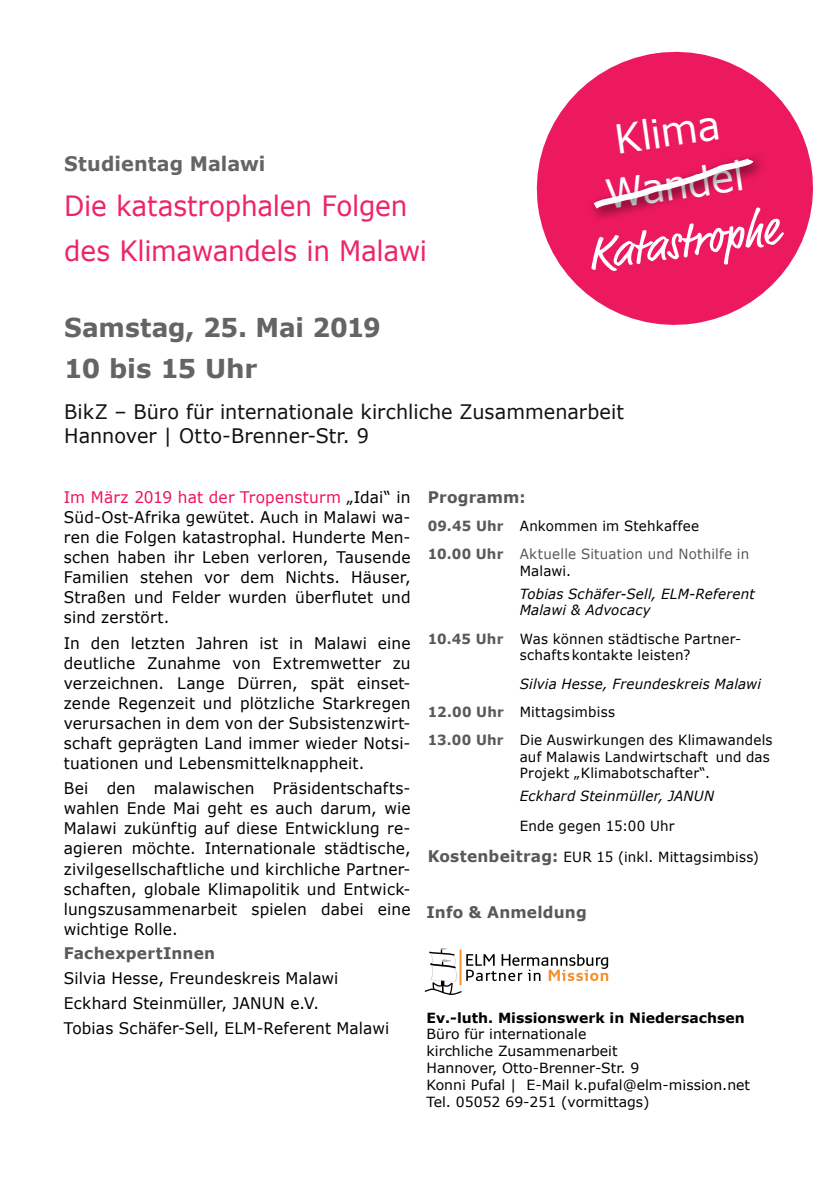
<style>
.page{position:relative;width:840px;height:1191px;background:#fff}
.page>*{position:absolute;margin:0;border:0;box-sizing:border-box;transform-origin:0 0}
.t1{font:48px "Market OT";color:#fff;scale:.96 1}
.t2{font:40px/53.6px "Verdana";color:#fff;text-align:center;scale:.96 1}
.t3{font:28px/45px "Verdana";letter-spacing:-.01em;color:#ed145b;scale:.94 1}
.t4{font:700 26px/40.8px "Verdana";letter-spacing:-.01em;color:#58595b;scale:.96 1}
.t5{font:20px/24px "Verdana";letter-spacing:.005em;color:#000;scale:.96 1}
.t6{font:700 20px "Verdana";letter-spacing:.005em;color:#58595b;scale:.96 1}
.t7{font:16px/20px "Verdana";letter-spacing:.01em;color:#000;text-align:justify;scale:.96 1}
.t8{font:700 16px "Verdana";letter-spacing:.015em;color:#58595b;scale:.96 1}
.t9{font:14px/16.8px "Verdana";letter-spacing:.01em;color:#000;scale:.96 1}
.t10{font:14px/16.8px "Verdana";letter-spacing:.01em;color:#000}
.t11{font:italic 14px/16.8px "Verdana";letter-spacing:.015em;color:#000;scale:.96 1}
.t12{font:14px/28.2px "Verdana";letter-spacing:.015em;color:#58595b;scale:.96 1}
.t13{font:700 14px "Verdana";color:#000}
.s1{color:#ed145b}
.s2{font-weight:700}
.s3{color:#000}
.s4{font-weight:700;color:#58595b}
.s5{font-style:italic}
.s6{font-weight:700;font-size:16px;color:#58595b}
</style>
<div class="page">
<svg style="left:536px;top:51px;width:277px;height:274px;fill:#ed195e"></svg>
<svg style="left:424px;top:948px;width:185px;height:47px"></svg>
<div style="left:586px;top:151px;width:180px;height:72px;background:#000;opacity:.75"></div>
<svg style="left:586px;top:153px;width:170px;height:61px;background:#e22d68"></svg>
<p class="t6" style="left:64px;top:150px;width:211px">Studientag Malawi</p>
<h3 class="t3" style="left:64px;top:183px;width:387px">Die katastrophalen Folgen des Klimawandels in Malawi</h3>
<h2 class="t2" style="left:594px;top:115px;width:147px;rotate:-8deg">Klima<br>Wandel</h2>
<h1 class="t1" style="left:583px;top:226px;width:201px;rotate:-8deg">Katastrophe</h1>
<h3 class="t4" style="left:64px;top:307px;width:331px">Samstag, 25. Mai 2019<br>10 bis 15 Uhr</h3>
<p class="t5" style="left:64px;top:399px;width:584px">BikZ – Büro für internationale kirchliche Zusammenarbeit<br>Hannover | Otto-Brenner-Str. 9</p>
<p class="t7" style="left:64px;top:487px;width:362px"><span class="s1">Im März 2019 hat der Tropensturm</span> „Idai“ in Süd-Ost-Afrika gewütet. Auch in Malawi wa&shy;ren die Folgen katastrophal. Hunderte Men&shy;schen haben ihr Leben verloren, Tausende Familien stehen vor dem Nichts. Häuser, Straßen und Felder wurden überflutet und sind zerstört.</p>
<p class="t7" style="left:64px;top:633px;width:362px">In den letzten Jahren ist in Malawi eine deutliche Zunahme von Extremwetter zu verzeichnen. Lange Dürren, spät einset&shy;zende Regenzeit und plötzliche Starkregen verursachen in dem von der Subsistenzwirt&shy;schaft geprägten Land immer wieder Notsi&shy;tuationen und Lebensmittelknappheit.</p>
<p class="t7" style="left:64px;top:778px;width:362px">Bei den malawischen Präsidentschafts&shy;wahlen Ende Mai geht es auch darum, wie Malawi zukünftig auf diese Entwicklung re&shy;agieren möchte. Internationale städtische, zivilgesellschaftliche und kirchliche Partner&shy;schaften, globale Klimapolitik und Entwick&shy;lungszusammenarbeit spielen dabei eine wichtige Rolle.</p>
<p class="t8" style="left:64px;top:942px;width:159px">FachexpertInnen</p>
<p class="t7" style="left:64px;top:966px;width:340px;line-height:24.8px;text-align:left">Silvia Hesse, Freundeskreis Malawi<br>Eckhard Steinmüller, JANUN e.V.<br>Tobias Schäfer-Sell, ELM-Referent Malawi</p>
<p class="t8" style="left:427px;top:486px;width:103px">Programm:</p>
<p class="t12" style="left:427px;top:512px;width:336px"><span class="s2">09.45 Uhr</span> <span class="s3">Ankommen im Stehkaffee<br></span><span class="s2">10.00 Uhr</span> Aktuelle Situation und Nothilfe in</p>
<p class="t9" style="left:519px;top:562px;width:55px">Malawi.</p>
<p class="t11" style="left:519px;top:585px;width:246px">Tobias Schäfer-Sell, ELM-Referent<br>Malawi &amp; Advocacy</p>
<p class="t9" style="left:519px;top:630px;width:232px;text-indent:-92px"><span class="s4">10.45 Uhr</span> Was können städtische Partner&shy;schafts kontakte leisten?</p>
<p class="t9" style="left:427px;top:669px;width:360px;line-height:28.2px;text-indent:92px"><span class="s5">Silvia Hesse, Freundeskreis Malawi<br></span><span class="s4">12.00 Uhr</span> Mittagsimbiss<br><span class="s4">13.00 Uhr</span> Die Auswirkungen des Klimawandels</p>
<p class="t9" style="left:519px;top:748px;width:262px">auf Malawis Landwirtschaft und das<br>Projekt „Klimabotschafter“.</p>
<p class="t11" style="left:519px;top:787px;width:204px">Eckhard Steinmüller, JANUN</p>
<p class="t9" style="left:427px;top:811px;width:346px;line-height:30.6px;text-align:center">Ende gegen 15:00 Uhr<br><span class="s6">Kostenbeitrag:</span> EUR 15 (inkl. Mittagsimbiss)</p>
<p class="t8" style="left:426px;top:900px;width:168px">Info &amp; Anmeldung</p>
<p class="t13" style="left:426px;top:1007px;width:319px">Ev.-luth. Missionswerk in Niedersachsen</p>
<p class="t10" style="left:426px;top:1025px;width:325px">Büro für internationale<br>kirchliche Zusammenarbeit<br>Hannover, Otto-Brenner-Str. 9<br>Konni Pufal | E-Mail k.pufal@elm-mission.net<br>Tel. 05052 69-251 (vormittags)</p>
</div>
